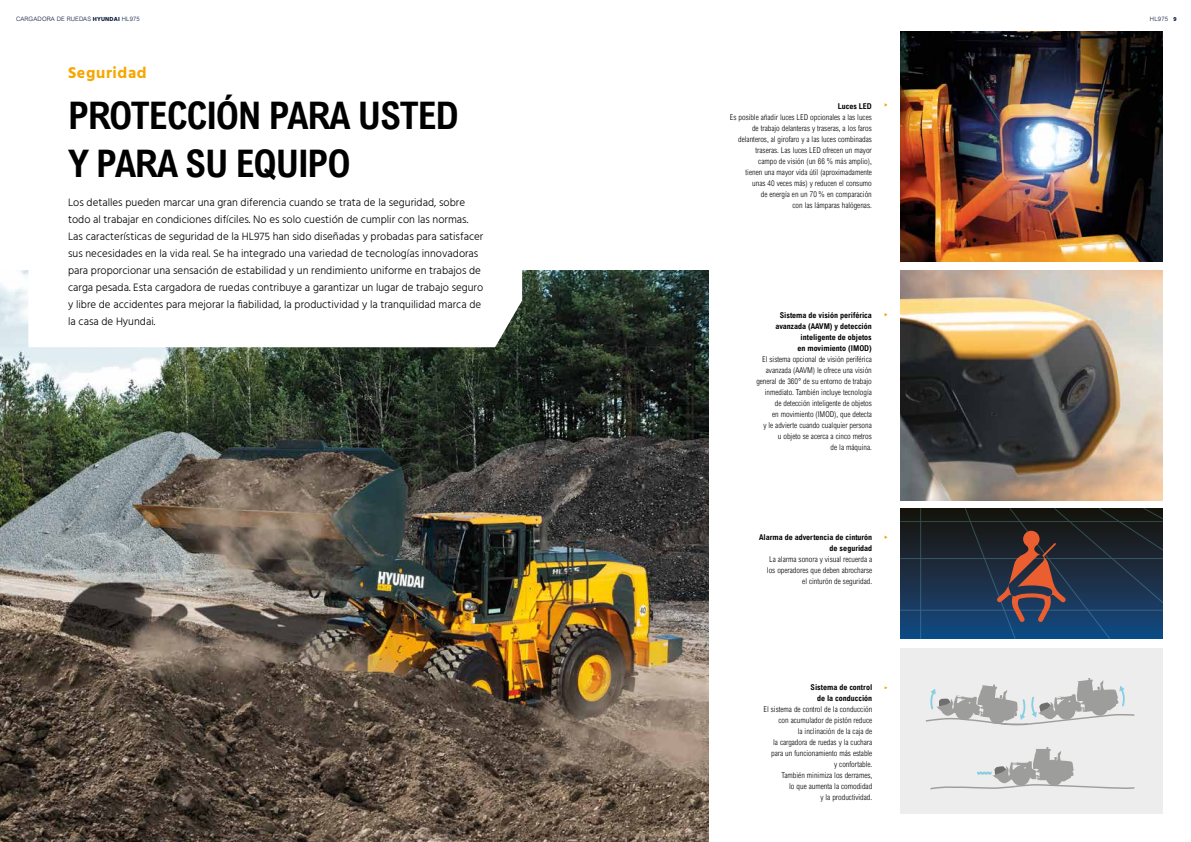
<style>
.page{position:relative;width:1191px;height:842px;background:#fff}
.page>*{position:absolute;margin:0;border:0;box-sizing:border-box;transform-origin:0 0}
.t1{font:700 condensed 38px/48px "Arial";letter-spacing:-.03em;color:#000}
.t2{font:700 16px "Hind";letter-spacing:.04em;color:#f7a600}
.t3{font:300 11px/17px "Hind";color:#000}
.t4{font:300 condensed 8px/11px "Arial";color:#000;text-align:right}
.t5{font:700 condensed 8px/11px "Arial";color:#000;text-align:right}
.t6{font:300 6px "Arial";letter-spacing:.02em;color:#001437}
.s1{font-family:"Hind";font-weight:700}
</style>
<div class="page">
<img style="left:0;top:270px;width:708px;height:572px">
<svg style="left:28px;top:270px;width:494px;height:77px"></svg>
<img style="left:900px;top:31px;width:262px;height:230px">
<div style="left:900px;top:648px;width:262px;height:166px;background:#ededed"></div>
<svg style="left:926px;top:678px;width:208px;height:47px"></svg>
<svg style="left:930px;top:747px;width:204px;height:42px"></svg>
<img style="left:900px;top:270px;width:262px;height:230px">
<div style="left:900px;top:509px;width:262px;height:130px;background:linear-gradient(to bottom,#1b1106,#164a81)"></div>
<hr style="left:900px;top:521px;width:262px;height:1px;background:#77c8d6">
<hr style="left:900px;top:558px;width:262px;height:1px;background:#77c8d6">
<hr style="left:900px;top:610px;width:262px;height:1px;background:#77c8d6">
<hr style="left:920px;top:509px;width:1px;height:130px;background:#77c8d6">
<svg style="left:964px;top:509px;width:198px;height:130px;background:#273244"></svg>
<p class="t6" style="left:16px;top:15px;width:125px">CARGADORA DE RUEDAS <span class="s1">HYUNDAI</span> HL975</p>
<p class="t6" style="left:1150px;top:15px;width:28px">HL975 <span class="s1">9</span></p>
<h2 class="t2" style="left:68px;top:63px;width:80px">Seguridad</h2>
<h1 class="t1" style="left:68px;top:91px;width:392px">PROTECCIÓN PARA USTED<br>Y PARA SU EQUIPO</h1>
<p class="t3" style="left:68px;top:195px;width:417px">Los detalles pueden marcar una gran diferencia cuando se trata de la seguridad, sobre todo al trabajar en condiciones difíciles. No es solo cuestión de cumplir con las normas.<br>Las características de seguridad de la HL975 han sido diseñadas y probadas para satisfacer sus necesidades en la vida real. Se ha integrado una variedad de tecnologías innovadoras para proporcionar una sensación de estabilidad y un rendimiento uniforme en trabajos de carga pesada. Esta cargadora de ruedas contribuye a garantizar un lugar de trabajo seguro y libre de accidentes para mejorar la fiabilidad, la productividad y la tranquilidad marca de la casa de Hyundai.</p>
<p class="t5" style="left:837px;top:100px;width:36px">Luces LED</p>
<p class="t4" style="left:730px;top:111px;width:143px">Es posible añadir luces LED opcionales a las luces de trabajo delanteras y traseras, a los faros delanteros, al girofaro y a las luces combinadas traseras. Las luces LED ofrecen un mayor<br>campo de visión (un 66 % más amplio),<br>tienen una mayor vida útil (aproximadamente<br>unas 40 veces más) y reducen el consumo<br>de energía en un 70 % en comparación<br>con las lámparas halógenas.</p>
<p class="t5" style="left:775px;top:310px;width:98px">Sistema de visión periférica avanzada (AAVM) y detección inteligente de objetos<br>en movimiento (IMOD)</p>
<p class="t4" style="left:756px;top:354px;width:117px">El sistema opcional de visión periférica avanzada (AAVM) le ofrece una visión general de 360° de su entorno de trabajo inmediato. También incluye tecnología de detección inteligente de objetos<br>en movimiento (IMOD), que detecta<br>y le advierte cuando cualquier persona<br>u objeto se acerca a cinco metros<br>de la máquina.</p>
<p class="t5" style="left:759px;top:532px;width:115px">Alarma de advertencia de cinturón de seguridad</p>
<p class="t4" style="left:767px;top:554px;width:107px">La alarma sonora y visual recuerda a los operadores que deben abrocharse el cinturón de seguridad.</p>
<p class="t5" style="left:810px;top:682px;width:63px">Sistema de control de la conducción</p>
<p class="t4" style="left:763px;top:704px;width:110px">El sistema de control de la conducción con acumulador de pistón reduce<br>la inclinación de la caja de<br>la cargadora de ruedas y la cuchara para un funcionamiento más estable<br>y confortable.<br>También minimiza los derrames,<br>lo que aumenta la comodidad<br>y la productividad.</p>
</div>
